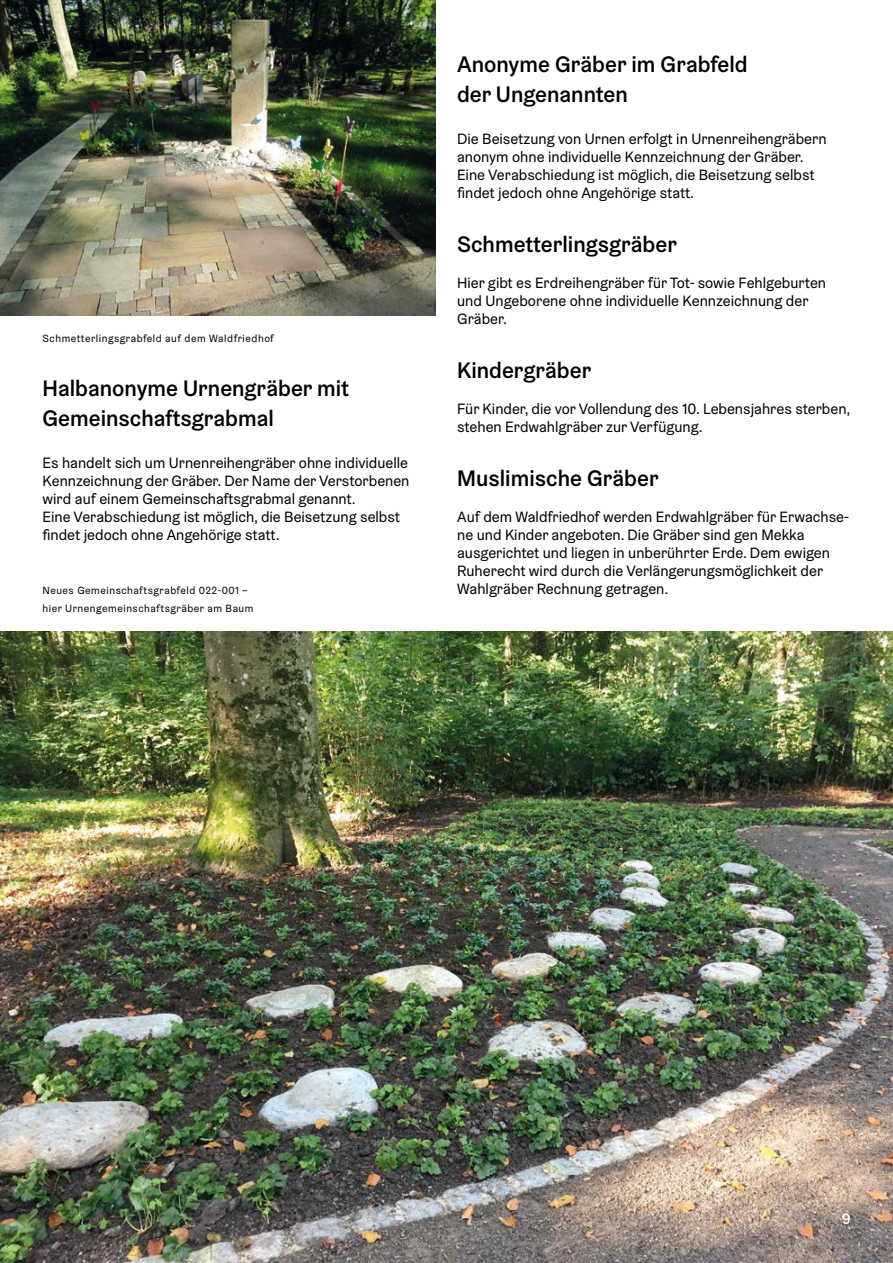
<style>
.page{position:relative;width:893px;height:1263px;background:#fff}
.page>*{position:absolute;margin:0;border:0;box-sizing:border-box;transform-origin:0 0}
.t1{font:500 22.5px/30px "Graebenbach";color:#000}
.t2{font:15px/18px "Graebenbach";color:#000}
.t3{font:500 15px "Graebenbach";color:#fff}
.t4{font:10.5px/18px "Graebenbach";letter-spacing:.05em;color:#000}
</style>
<div class="page">
<img style="left:0;top:631px;width:893px;height:632px">
<img style="left:0;top:24px;width:436px;height:292px">
<img style="left:0;top:0;width:436px;height:24px">
<p class="t4" style="left:43px;top:329px;width:233px">Schmetterlingsgrabfeld auf dem Waldfriedhof</p>
<h1 class="t1" style="left:43px;top:373px;width:308px">Halbanonyme Urnengräber mit<br>Gemeinschaftsgrabmal</h1>
<p class="t2" style="left:43px;top:454px;width:368px">Es handelt sich um Urnenreihengräber ohne individuelle Kennzeichnung der Gräber. Der Name der Verstorbenen wird auf einem Gemeinschaftsgrabmal genannt.<br>Eine Verabschiedung ist möglich, die Beisetzung selbst findet jedoch ohne Angehörige statt.</p>
<p class="t4" style="left:43px;top:581px;width:212px">Neues Gemeinschaftsgrabfeld 022-001 – hier Urnengemeinschaftsgräber am Baum</p>
<h1 class="t1" style="left:457px;top:49px;width:292px">Anonyme Gräber im Grabfeld der Ungenannten</h1>
<p class="t2" style="left:457px;top:130px;width:371px">Die Beisetzung von Urnen erfolgt in Urnenreihengräbern anonym ohne individuelle Kennzeichnung der Gräber.<br>Eine Verabschiedung ist möglich, die Beisetzung selbst findet jedoch ohne Angehörige statt.</p>
<h1 class="t1" style="left:457px;top:229px;width:221px">Schmetterlingsgräber</h1>
<p class="t2" style="left:457px;top:274px;width:371px">Hier gibt es Erdreihengräber für Tot- sowie Fehlgeburten und Ungeborene ohne individuelle Kennzeichnung der<br>Gräber.</p>
<h1 class="t1" style="left:457px;top:355px;width:136px">Kindergräber</h1>
<p class="t2" style="left:457px;top:400px;width:395px">Für Kinder, die vor Vollendung des 10. Lebensjahres sterben, stehen Erdwahlgräber zur Verfügung.</p>
<h1 class="t1" style="left:457px;top:463px;width:203px">Muslimische Gräber</h1>
<p class="t2" style="left:457px;top:508px;width:394px">Auf dem Waldfriedhof werden Erdwahlgräber für Erwachse&shy;ne und Kinder angeboten. Die Gräber sind gen Mekka ausgerichtet und liegen in unberührter Erde. Dem ewigen Ruherecht wird durch die Verlängerungsmöglichkeit der Wahlgräber Rechnung getragen.</p>
<p class="t3" style="left:842px;top:1209px;width:10px">9</p>
</div>
